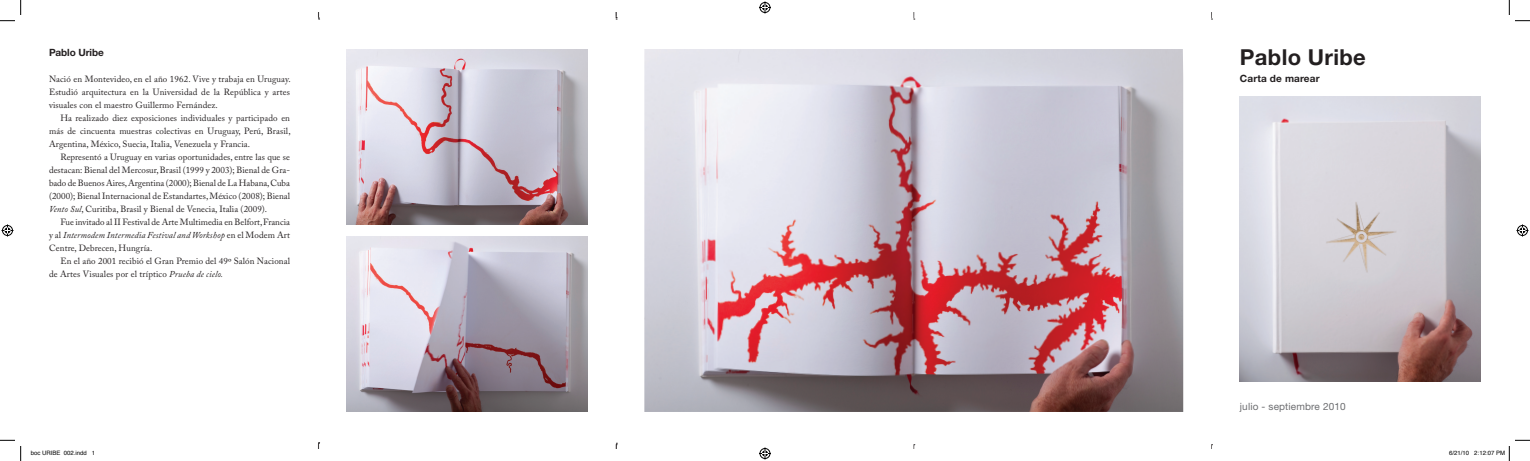
<style>
.page{position:relative;width:1530px;height:461px;background:#fff}
.page>*{position:absolute;margin:0;border:0;box-sizing:border-box;transform-origin:0 0}
.A_Titulo{font:700 22px "Helvetica Neue LT Std";letter-spacing:.015em;color:#231f20}
.a_Subtitulo{font:10px "Helvetica Neue LT Std";letter-spacing:.015em;color:#6c6d70}
.A_Titulo-2{font:700 10px "Helvetica Neue LT Std";letter-spacing:.015em;color:#231f20}
.B_texto{font:700 10px "Helvetica Neue LT Std";letter-spacing:-.01em;color:#231f20}
.B_texto-2{font:9px/13px "Adobe Caslon Pro";letter-spacing:.01em;color:#231f20;text-align:justify}
.t1{font:6px "Helvetica";color:#000}
.s1{font-style:italic}
</style>
<div class="page">
<svg style="left:913px;top:12px;width:2px;height:8px"></svg>
<svg style="left:318px;top:12px;width:2px;height:8px"></svg>
<svg style="left:318px;top:442px;width:2px;height:7px"></svg>
<img style="left:1240px;top:96px;width:241px;height:285px">
<img style="left:644px;top:49px;width:539px;height:363px">
<img style="left:347px;top:237px;width:241px;height:175px">
<img style="left:347px;top:49px;width:241px;height:175px">
<svg style="left:0;top:0;width:21px;height:21px"></svg>
<svg style="left:0;top:440px;width:21px;height:21px"></svg>
<svg style="left:1508px;top:0;width:22px;height:21px"></svg>
<svg style="left:759px;top:1px;width:12px;height:12px"></svg>
<svg style="left:759px;top:447px;width:12px;height:12px"></svg>
<svg style="left:2px;top:224px;width:12px;height:12px"></svg>
<svg style="left:1516px;top:224px;width:12px;height:12px"></svg>
<svg style="left:1508px;top:440px;width:22px;height:21px"></svg>
<p class="B_texto" style="left:49px;top:46px;width:56px">Pablo Uribe</p>
<p class="B_texto-2" style="left:49px;top:73px;width:243px">Nació en Montevideo, en el año 1962. Vive y trabaja en Uruguay.<br>Estudió arquitectura en la Universidad de la República y artes visuales con el maestro Guillermo Fernández.</p>
<p class="B_texto-2" style="left:49px;top:112px;width:243px;text-indent:11px">Ha realizado diez exposiciones individuales y participado en más de cincuenta muestras colectivas en Uruguay, Perú, Brasil, Argentina, México, Suecia, Italia, Venezuela y Francia.</p>
<p class="B_texto-2" style="left:49px;top:151px;width:242px;text-indent:11px">Representó a Uruguay en varias oportunidades, entre las que se destacan: Bienal del Mercosur, Brasil (1999 y 2003); Bienal de Gra&shy;bado de Buenos Aires, Argentina (2000); Bienal de La Habana, Cuba (2000); Bienal Internacional de Estandartes, México (2008); Bienal <span class="s1">Vento Sul</span>, Curitiba, Brasil y Bienal de Venecia, Italia (2009).</p>
<p class="B_texto-2" style="left:49px;top:216px;width:242px;text-indent:11px">Fue invitado al ii Festival de Arte Multimedia en Belfort, Francia y al <span class="s1">Intermodem Intermedia Festival and Workshop</span> en el Modem Art Centre, Debrecen, Hungría.</p>
<p class="B_texto-2" style="left:49px;top:255px;width:242px;text-indent:11px">En el año 2001 recibió el Gran Premio del 49º Salón Nacional de Artes Visuales por el tríptico <span class="s1">Prueba de cielo.</span></p>
<p class="A_Titulo" style="left:1240px;top:43px;width:127px">Pablo Uribe</p>
<p class="A_Titulo-2" style="left:1240px;top:72px;width:81px">Carta de marear</p>
<p class="a_Subtitulo" style="left:1240px;top:400px;width:107px">julio - septiembre 2010</p>
<p class="t1" style="left:31px;top:448px;width:66px">boc URIBE 002.indd 1</p>
<p class="t1" style="left:1449px;top:448px;width:57px">6/21/10 2:12:07 PM</p>
</div>
